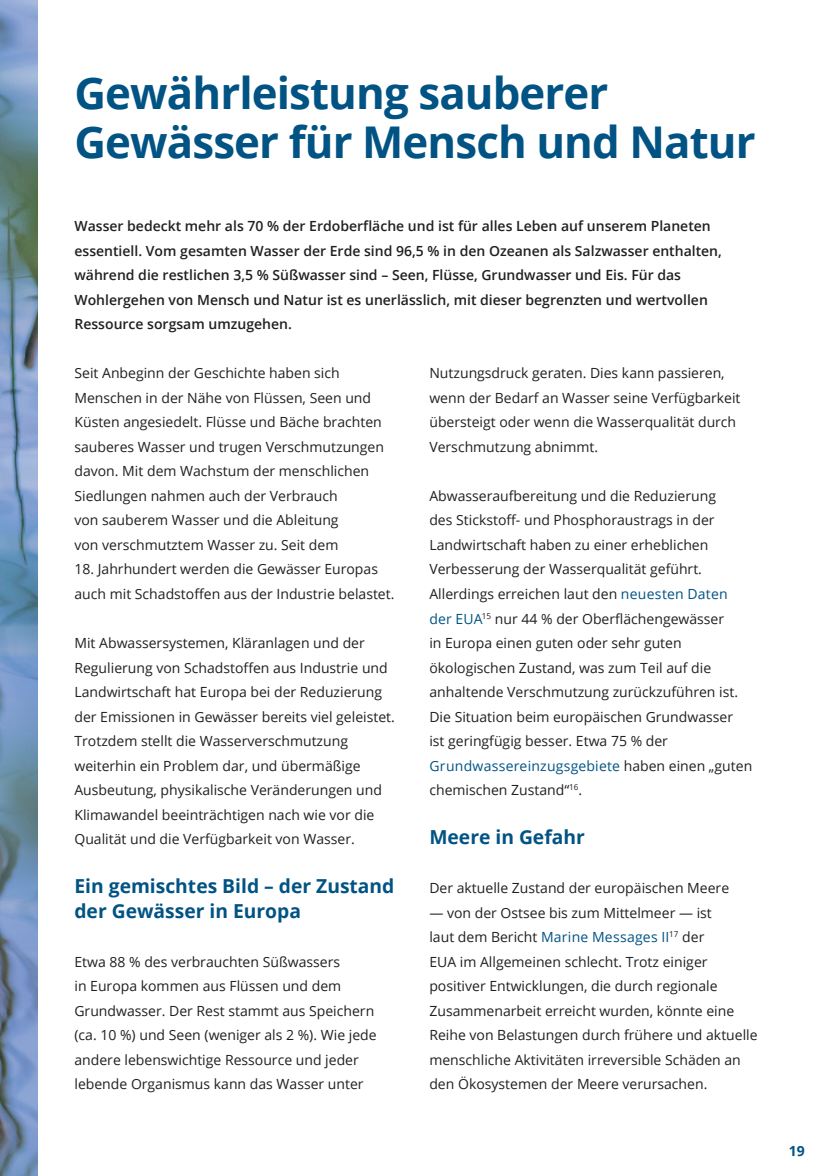
<style>
.page{position:relative;width:834px;height:1176px;background:#fff}
.page>*{position:absolute;margin:0;border:0;box-sizing:border-box;transform-origin:0 0}
.Heading_1{font:700 43.75px/49px "Open Sans";letter-spacing:-.02em;color:#015384}
.Heading_2{font:700 19.25px/24.5px "Open Sans";color:#015384}
.t1{font:14px/24.5px "Open Sans";color:#231f20}
.t2{font:600 14px/24.5px "Open Sans";color:#231f20}
.t3{font:700 14px "Open Sans";color:#015384}
.s1{color:#015384}
</style>
<div class="page">
<img style="left:0;top:0;width:38px;height:1176px">
<p class="Heading_1" style="left:74px;top:67px;width:682px">Gewährleistung sauberer<br>Gewässer für Mensch und Natur</p>
<p class="t2" style="left:74px;top:214px;width:649px">Wasser bedeckt mehr als 70 % der Erdoberfläche und ist für alles Leben auf unserem Planeten essentiell. Vom gesamten Wasser der Erde sind 96,5 % in den Ozeanen als Salzwasser enthalten, während die restlichen 3,5 % Süßwasser sind – Seen, Flüsse, Grundwasser und Eis. Für das Wohlergehen von Mensch und Natur ist es unerlässlich, mit dieser begrenzten und wertvollen Ressource sorgsam umzugehen.</p>
<p class="t1" style="left:74px;top:361px;width:311px">Seit Anbeginn der Geschichte haben sich Menschen in der Nähe von Flüssen, Seen und Küsten angesiedelt. Flüsse und Bäche brachten sauberes Wasser und trugen Verschmutzungen davon. Mit dem Wachstum der menschlichen Siedlungen nahmen auch der Verbrauch<br>von sauberem Wasser und die Ableitung<br>von verschmutztem Wasser zu. Seit dem</p>
<p class="t1" style="left:74px;top:557px;width:321px">18. Jahrhundert werden die Gewässer Europas auch mit Schadstoffen aus der Industrie belastet.</p>
<p class="t1" style="left:74px;top:630px;width:322px">Mit Abwassersystemen, Kläranlagen und der Regulierung von Schadstoffen aus Industrie und Landwirtschaft hat Europa bei der Reduzierung der Emissionen in Gewässer bereits viel geleistet.<br>Trotzdem stellt die Wasserverschmutzung weiterhin ein Problem dar, und übermäßige Ausbeutung, physikalische Veränderungen und Klimawandel beeinträchtigen nach wie vor die Qualität und die Verfügbarkeit von Wasser.</p>
<p class="Heading_2" style="left:74px;top:873px;width:321px">Ein gemischtes Bild – der Zustand der Gewässer in Europa</p>
<p class="t1" style="left:74px;top:949px;width:304px">Etwa 88 % des verbrauchten Süßwassers<br>in Europa kommen aus Flüssen und dem Grundwasser. Der Rest stammt aus Speichern (ca. 10 %) und Seen (weniger als 2 %). Wie jede andere lebenswichtige Ressource und jeder lebende Organismus kann das Wasser unter</p>
<p class="t1" style="left:429px;top:361px;width:312px">Nutzungsdruck geraten. Dies kann passieren, wenn der Bedarf an Wasser seine Verfügbarkeit übersteigt oder wenn die Wasserqualität durch Verschmutzung abnimmt.</p>
<p class="t1" style="left:429px;top:483px;width:324px">Abwasseraufbereitung und die Reduzierung<br>des Stickstoff- und Phosphoraustrags in der Landwirtschaft haben zu einer erheblichen Verbesserung der Wasserqualität geführt.<br>Allerdings erreichen laut den <span class="s1">neuesten Daten der EUA</span><sup>15</sup> nur 44 % der Oberflächengewässer<br>in Europa einen guten oder sehr guten ökologischen Zustand, was zum Teil auf die anhaltende Verschmutzung zurückzuführen ist.<br>Die Situation beim europäischen Grundwasser<br>ist geringfügig besser. Etwa 75 % der <span class="s1">Grundwassereinzugsgebiete</span> haben einen „guten chemischen Zustand“<sup>16</sup>.</p>
<p class="Heading_2" style="left:429px;top:824px;width:157px">Meere in Gefahr</p>
<p class="t1" style="left:429px;top:875px;width:301px">Der aktuelle Zustand der europäischen Meere</p>
<p class="t1" style="left:429px;top:900px;width:330px">— von der Ostsee bis zum Mittelmeer — ist<br>laut dem Bericht <span class="s1">Marine Messages II</span><sup>17</sup> der<br>EUA im Allgemeinen schlecht. Trotz einiger positiver Entwicklungen, die durch regionale Zusammenarbeit erreicht wurden, könnte eine Reihe von Belastungen durch frühere und aktuelle menschliche Aktivitäten irreversible Schäden an den Ökosystemen der Meere verursachen.</p>
<p class="t3" style="left:788px;top:1140px;width:17px">19</p>
</div>
